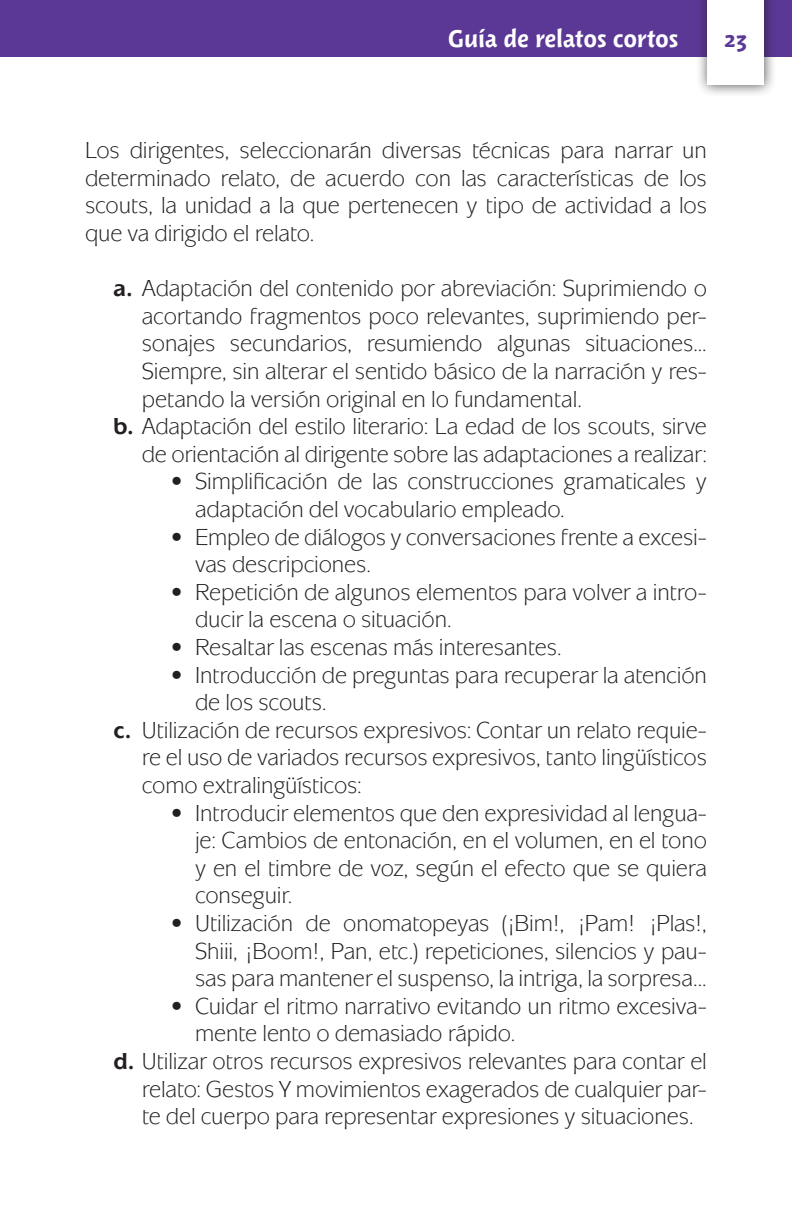
<style>
.page{position:relative;width:792px;height:1224px;background:#fff}
.page>*{position:absolute;margin:0;border:0;box-sizing:border-box;transform-origin:0 0}
.t1{font:600 28px "Woodland ITC Std";letter-spacing:-.005em;color:#fff}
.t2{font:600 26px "Woodland ITC Std";color:#5b3896}
.Relatos_Textos{font:24px/27.6px "Mixage ITC Std";letter-spacing:-.005em;color:#231f20;text-align:justify}
.s1{font-weight:700}
.s2{font-family:"Optima LT Std";font-weight:700}
</style>
<div class="page">
<div style="left:0;top:0;width:792px;height:57px;background:#5b3896"></div>
<div style="left:696px;top:0;width:80px;height:97px;background:#231f20;opacity:.75"></div>
<div style="left:708px;top:0;width:56px;height:85px;background:#fff"></div>
<p class="t1" style="left:448px;top:24px;width:232px">Guía de relatos cortos</p>
<p class="t2" style="left:724px;top:25px;width:25px">23</p>
<p class="Relatos_Textos" style="left:85px;top:136px;width:623px">Los dirigentes, seleccionarán diversas técnicas para narrar un determinado relato, de acuerdo con las características de los scouts, la unidad a la que pertenecen y tipo de actividad a los que va dirigido el relato.</p>
<p class="Relatos_Textos" style="left:142px;top:274px;width:567px;text-indent:-28px"><span class="s1">a.</span> Adaptación del contenido por abreviación: Suprimiendo o acortando fragmentos poco relevantes, suprimiendo per&shy;sonajes secundarios, resumiendo algunas situaciones...<br>Siempre, sin alterar el sentido básico de la narración y res&shy;petando la versión original en lo fundamental.</p>
<p class="Relatos_Textos" style="left:113px;top:412px;width:595px;text-align:right"><span class="s1">b.</span> Adaptación del estilo literario: La edad de los scouts, sirve de orientación al dirigente sobre las adaptaciones a realizar:</p>
<p class="Relatos_Textos" style="left:195px;top:468px;width:513px;text-indent:-26px"><span class="s2">•</span> Simplificación de las construcciones gramaticales y adaptación del vocabulario empleado.</p>
<p class="Relatos_Textos" style="left:195px;top:523px;width:513px;text-indent:-26px"><span class="s2">•</span> Empleo de diálogos y conversaciones frente a excesi&shy;vas descripciones.</p>
<p class="Relatos_Textos" style="left:195px;top:578px;width:513px;text-indent:-26px"><span class="s2">•</span> Repetición de algunos elementos para volver a intro&shy;ducir la escena o situación.</p>
<p class="Relatos_Textos" style="left:169px;top:633px;width:394px"><span class="s2">•</span> Resaltar las escenas más interesantes.</p>
<p class="Relatos_Textos" style="left:195px;top:661px;width:513px;text-indent:-26px"><span class="s2">•</span> Introducción de preguntas para recuperar la atención de los scouts.</p>
<p class="Relatos_Textos" style="left:142px;top:716px;width:567px;text-indent:-28px"><span class="s1">c.</span> Utilización de recursos expresivos: Contar un relato requie&shy;re el uso de variados recursos expresivos, tanto lingüísticos como extralingüísticos:</p>
<p class="Relatos_Textos" style="left:195px;top:799px;width:513px;text-indent:-26px"><span class="s2">•</span> Introducir elementos que den expresividad al lengua&shy;je: Cambios de entonación, en el volumen, en el tono y en el timbre de voz, según el efecto que se quiera conseguir.</p>
<p class="Relatos_Textos" style="left:195px;top:909px;width:513px;text-indent:-26px"><span class="s2">•</span> Utilización de onomatopeyas (¡Bim!, ¡Pam! ¡Plas!, Shiii, ¡Boom!, Pan, etc.) repeticiones, silencios y pau&shy;sas para mantener el suspenso, la intriga, la sorpresa...</p>
<p class="Relatos_Textos" style="left:195px;top:992px;width:513px;text-indent:-26px"><span class="s2">•</span> Cuidar el ritmo narrativo evitando un ritmo excesiva&shy;mente lento o demasiado rápido.</p>
<p class="Relatos_Textos" style="left:142px;top:1047px;width:567px;text-indent:-28px"><span class="s1">d.</span> Utilizar otros recursos expresivos relevantes para contar el relato: Gestos Y movimientos exagerados de cualquier par&shy;te del cuerpo para representar expresiones y situaciones.</p>
</div>
